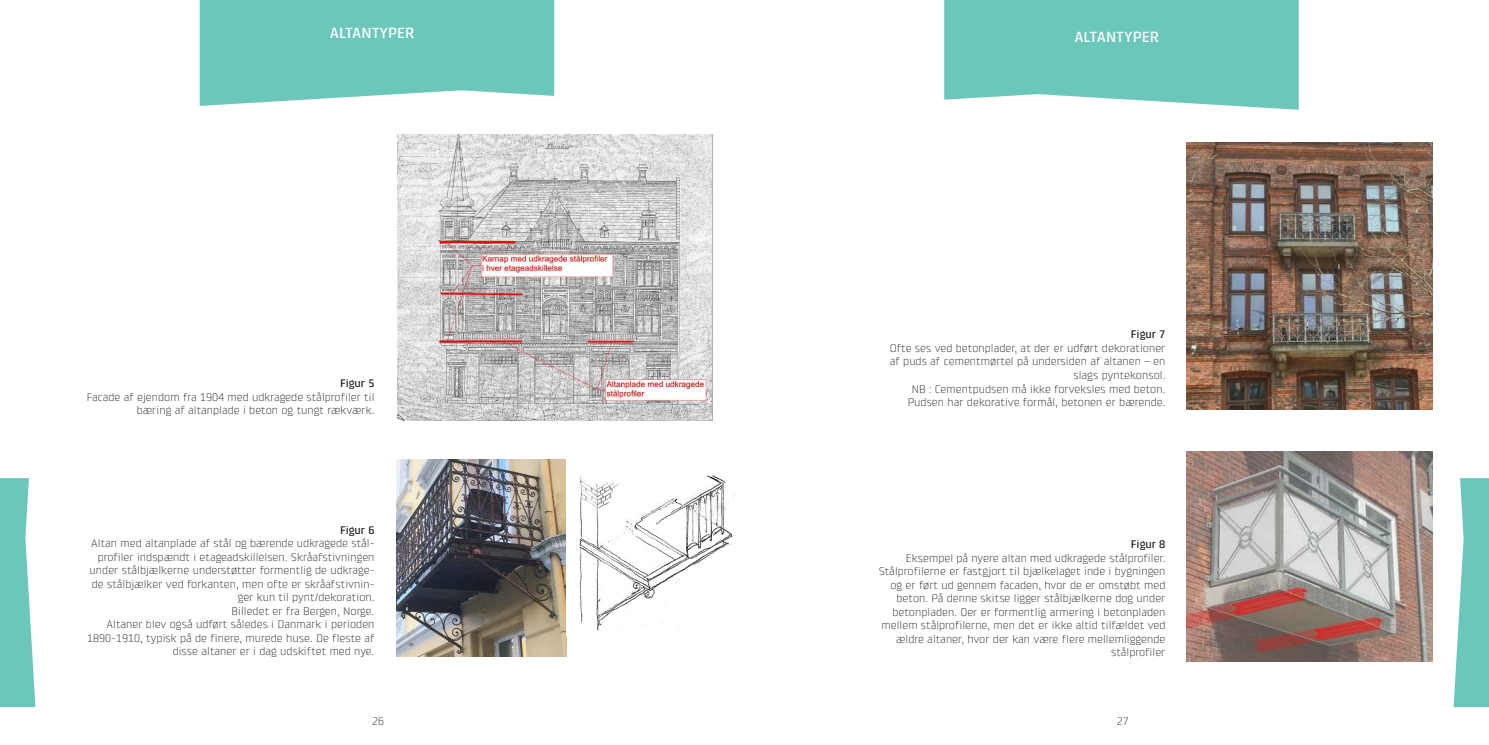
<style>
.page{position:relative;width:1489px;height:745px;background:#fff}
.page>*{position:absolute;margin:0;border:0;box-sizing:border-box;transform-origin:0 0}
.Section_Title{font:500 15px "Klint Pro";color:#fff}
.t1{font:300 11.25px/13.5px "Klint Pro";color:#231f20;text-align:right}
.t2{font:500 11.25px "Klint Pro";letter-spacing:-.005em;color:#231f20}
.s1{font-weight:500}
</style>
<div class="page">
<img style="left:396px;top:459px;width:170px;height:197px">
<img style="left:1186px;top:142px;width:245px;height:267px">
<img style="left:1186px;top:451px;width:246px;height:210px">
<svg style="left:200px;top:0;width:354px;height:106px;background:#78cbc0"></svg>
<svg style="left:944px;top:0;width:354px;height:110px;background:#78cbc0"></svg>
<img style="left:573px;top:474px;width:162px;height:157px">
<svg style="left:1453px;top:478px;width:35px;height:228px"></svg>
<svg style="left:0;top:478px;width:35px;height:228px;background:#83cfc5"></svg>
<img style="left:397px;top:134px;width:315px;height:286px">
<p class="Section_Title" style="left:330px;top:24px;width:86px">ALTANTYPER</p>
<p class="t2" style="left:340px;top:377px;width:36px">Figur 5</p>
<p class="t1" style="left:87px;top:390px;width:289px">Facade af ejendom fra 1904 med udkragede stålprofiler til bæring af altanplade i beton og tungt rækværk.</p>
<p class="t1" style="left:90px;top:522px;width:286px"><span class="s1">Figur 6<br></span>Altan med altanplade af stål og bærende udkragede stål&shy;profiler indspændt i etageadskillelsen. Skråafstivningen under stålbjælkerne understøtter formentlig de udkrage&shy;de stålbjælker ved forkanten, men ofte er skråafstivnin&shy;ger kun til pynt/dekoration.</p>
<p class="t1" style="left:231px;top:603px;width:145px">Billedet er fra Bergen, Norge.</p>
<p class="t1" style="left:87px;top:617px;width:289px">Altaner blev også udført således i Danmark i perioden<br>1890-1910, typisk på de finere, murede huse. De fleste af disse altaner er i dag udskiftet med nye.</p>
<p class="Section_Title" style="left:1074px;top:28px;width:86px">ALTANTYPER</p>
<p class="t2" style="left:1130px;top:328px;width:36px">Figur 7</p>
<p class="t1" style="left:889px;top:341px;width:277px">Ofte ses ved betonplader, at der er udført dekorationer af puds af cementmørtel på undersiden af altanen – en slags pyntekonsol.<br>NB : Cementpudsen må ikke forveksles med beton.<br>Pudsen har dekorative formål, betonen er bærende.</p>
<p class="t2" style="left:1130px;top:537px;width:36px">Figur 8</p>
<p class="t1" style="left:878px;top:550px;width:288px">Eksempel på nyere altan med udkragede stålprofiler.<br>Stålprofilerne er fastgjort til bjælkelaget inde i bygningen og er ført ud gennem facaden, hvor de er omstøbt med beton. På denne skitse ligger stålbjælkerne dog under betonpladen. Der er formentlig armering i betonpladen mellem stålprofilerne, men det er ikke altid tilfældet ved ældre altaner, hvor der kan være flere mellemliggende stålprofiler</p>
<p class="t1" style="left:372px;top:714px;width:14px">26</p>
<p class="t1" style="left:1116px;top:714px;width:14px">27</p>
</div>
